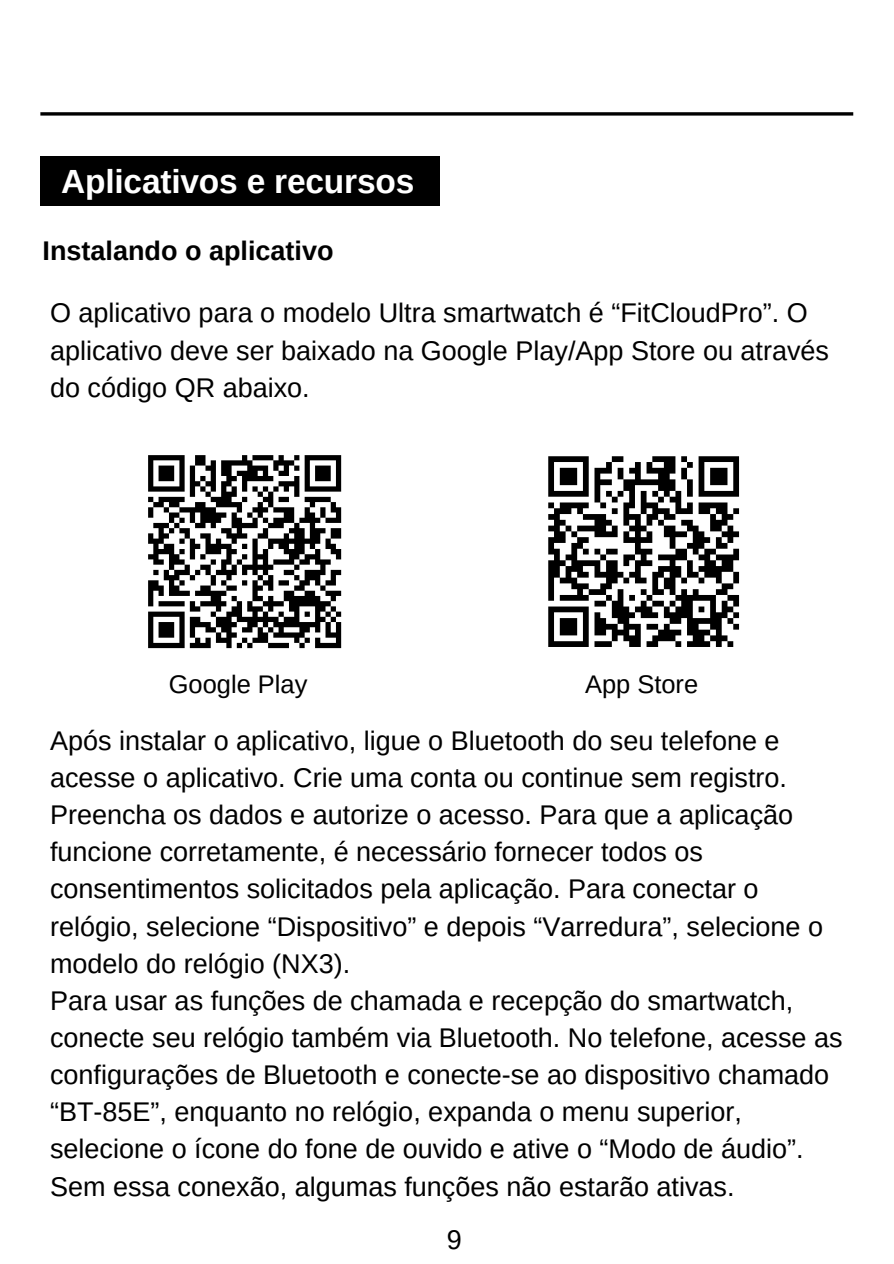
<style>
.page{position:relative;width:894px;height:1264px;background:#fff}
.page>*{position:absolute;margin:0;border:0;box-sizing:border-box;transform-origin:0 0}
.t1{font:700 33.45px "Arimo";letter-spacing:-.005em;color:#fff}
.t2{font:27px/37.2px "Arimo";color:#000}
.t3{font:700 27px "Arimo";color:#000}
.t4{font:25.5px "Arimo";color:#000}
</style>
<div class="page">
<svg style="left:40px;top:112px;width:813px;height:4px;background:#272727"></svg>
<div style="left:40px;top:156px;width:400px;height:50px;background:#000"></div>
<svg style="left:148px;top:455px;width:194px;height:194px"></svg>
<svg style="left:548px;top:456px;width:192px;height:191px"></svg>
<h1 class="t1" style="left:61px;top:162px;width:354px">Aplicativos e recursos</h1>
<h2 class="t3" style="left:43px;top:236px;width:292px">Instalando o aplicativo</h2>
<p class="t2" style="left:50px;top:294px;width:780px">O aplicativo para o modelo Ultra smartwatch é “FitCloudPro”. O aplicativo deve ser baixado na Google Play/App Store ou através do código QR abaixo.</p>
<p class="t4" style="left:169px;top:670px;width:140px">Google Play</p>
<p class="t4" style="left:585px;top:670px;width:115px">App Store</p>
<p class="t2" style="left:50px;top:722px;width:774px">Após instalar o aplicativo, ligue o Bluetooth do seu telefone e acesse o aplicativo. Crie uma conta ou continue sem registro.<br>Preencha os dados e autorize o acesso. Para que a aplicação funcione corretamente, é necessário fornecer todos os consentimentos solicitados pela aplicação. Para conectar o relógio, selecione “Dispositivo” e depois “Varredura”, selecione o modelo do relógio (NX3).</p>
<p class="t2" style="left:50px;top:981px;width:793px">Para usar as funções de chamada e recepção do smartwatch, conecte seu relógio também via Bluetooth. No telefone, acesse as configurações de Bluetooth e conecte-se ao dispositivo chamado “BT-85E”, enquanto no relógio, expanda o menu superior, selecione o ícone do fone de ouvido e ative o “Modo de áudio”.<br>Sem essa conexão, algumas funções não estarão ativas.</p>
<p class="t2" style="left:446px;top:1220px;width:17px">9</p>
</div>
